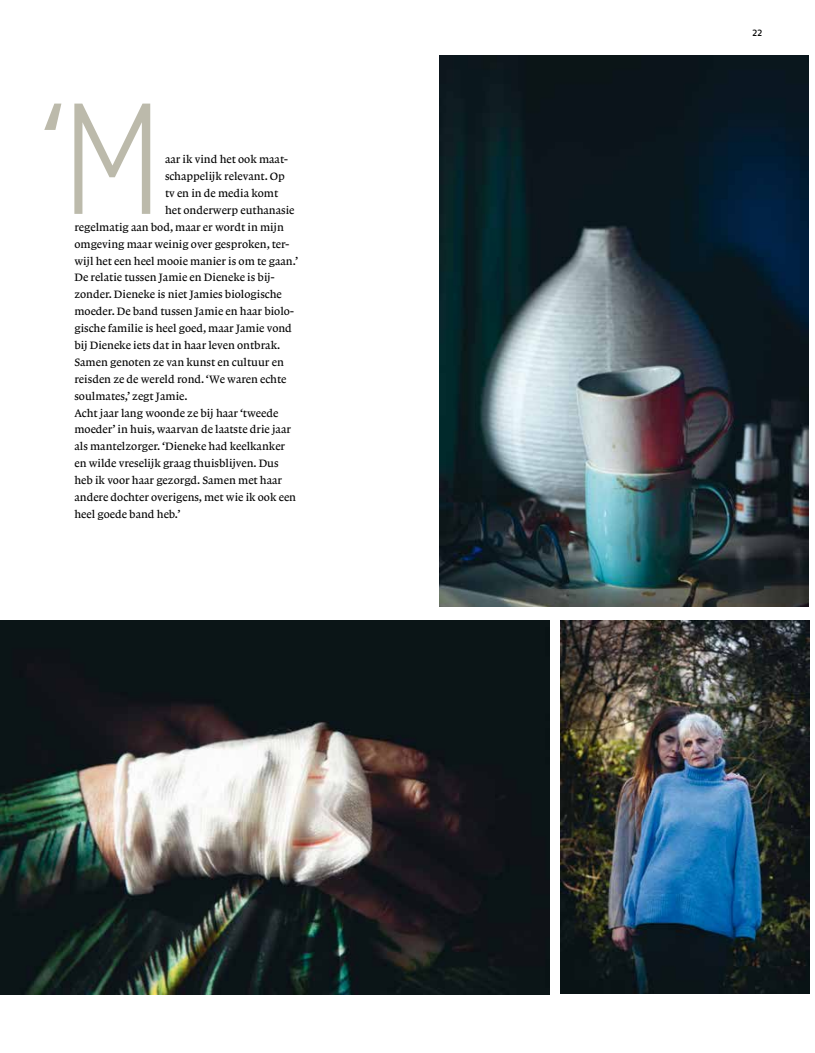
<style>
.page{position:relative;width:815px;height:1053px;background:#fff}
.page>*{position:absolute;margin:0;border:0;box-sizing:border-box;transform-origin:0 0}
.t1{font:300 167.75px "Ciutadella";color:#bcbaab}
.t2{font:11.25px "Lexicon No 1 Roman A";color:#000}
.t3{font:11.25px "Fago No";color:#000}
</style>
<div class="page">
<img style="left:0;top:620px;width:550px;height:374px">
<img style="left:561px;top:620px;width:248px;height:373px">
<img style="left:440px;top:56px;width:368px;height:550px">
<h1 class="t1" style="left:35px;top:69px;width:131px">‘M</h1>
<p class="t2" style="left:165px;top:153px;width:124px">aar ik vind het ook maat-</p>
<p class="t2" style="left:165px;top:170px;width:121px">schappelijk relevant. Op</p>
<p class="t2" style="left:165px;top:187px;width:115px">tv en in de media komt</p>
<p class="t2" style="left:165px;top:204px;width:131px">het onderwerp euthanasie</p>
<p class="t2" style="left:74px;top:221px;width:211px">regelmatig aan bod, maar er wordt in mijn</p>
<p class="t2" style="left:74px;top:237px;width:216px">omgeving maar weinig over gesproken, ter-</p>
<p class="t2" style="left:74px;top:254px;width:225px">wijl het een heel mooie manier is om te gaan.’</p>
<p class="t2" style="left:74px;top:271px;width:202px">De relatie tussen Jamie en Dieneke is bij-</p>
<p class="t2" style="left:74px;top:288px;width:209px">zonder. Dieneke is niet Jamies biologische</p>
<p class="t2" style="left:74px;top:305px;width:221px">moeder. De band tussen Jamie en haar biolo-</p>
<p class="t2" style="left:74px;top:322px;width:219px">gische familie is heel goed, maar Jamie vond</p>
<p class="t2" style="left:74px;top:339px;width:207px">bij Dieneke iets dat in haar leven ontbrak.</p>
<p class="t2" style="left:74px;top:356px;width:211px">Samen genoten ze van kunst en cultuur en</p>
<p class="t2" style="left:74px;top:372px;width:214px">reisden ze de wereld rond. ‘We waren echte</p>
<p class="t2" style="left:74px;top:389px;width:115px">soulmates,’ zegt Jamie.</p>
<p class="t2" style="left:74px;top:406px;width:205px">Acht jaar lang woonde ze bij haar ‘tweede</p>
<p class="t2" style="left:74px;top:423px;width:218px">moeder’ in huis, waarvan de laatste drie jaar</p>
<p class="t2" style="left:74px;top:440px;width:212px">als mantelzorger. ‘Dieneke had keelkanker</p>
<p class="t2" style="left:74px;top:457px;width:206px">en wilde vreselijk graag thuisblijven. Dus</p>
<p class="t2" style="left:74px;top:474px;width:209px">heb ik voor haar gezorgd. Samen met haar</p>
<p class="t2" style="left:74px;top:491px;width:223px">andere dochter overigens, met wie ik ook een</p>
<p class="t2" style="left:74px;top:507px;width:108px">heel goede band heb.’</p>
<p class="t3" style="left:753px;top:26px;width:12px">22</p>
</div>
